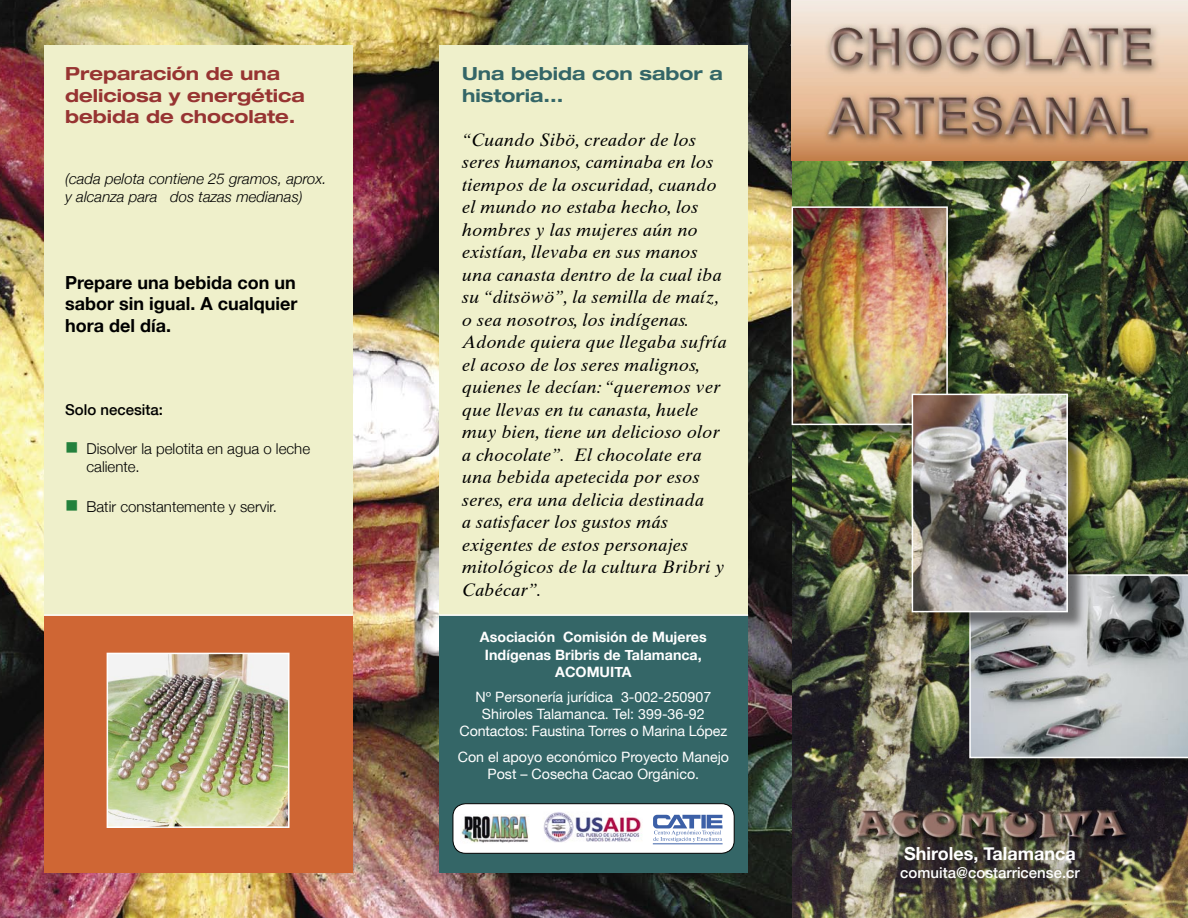
<style>
.page{position:relative;width:1188px;height:918px;background:#fff}
.page>*{position:absolute;margin:0;border:0;box-sizing:border-box;transform-origin:0 0}
.t1{font:italic 18px/22.5px "Times Ten";letter-spacing:.015em;color:#000}
.t2{font:700 18px/21.6px "Helvetica Neue";color:#000;text-align:justify}
.t3{font:700 expanded 18px/21.6px "Helvetica Neue";color:#973432}
.t4{font:700 expanded 18px/21.6px "Helvetica Neue";color:#346667}
.t5{font:700 18px "Helvetica Neue";color:#fff}
.t6{font:300 15px/18px "Helvetica Neue";color:#000}
.t7{font:italic 300 15px/18px "Helvetica Neue";color:#000}
.t8{font:500 15px "Helvetica Neue";color:#fff}
.t9{font:500 15px "Helvetica Neue";color:#000}
.t10{font:14.25px/17.1px "Helvetica Neue";color:#fff;text-align:center}
.t11{font:700 14.25px/17.1px "Helvetica Neue";color:#fff;text-align:center}
.s1{color:#23813c}
</style>
<div class="page">
<img style="left:792px;top:160px;width:396px;height:758px">
<img style="left:0;top:0;width:792px;height:918px">
<div style="left:439px;top:45px;width:309px;height:828px;background:#eff0cb"></div>
<div style="left:439px;top:615px;width:309px;height:258px;background:#346667"></div>
<div style="left:44px;top:45px;width:309px;height:828px;background:#eff0cb"></div>
<hr style="left:439px;top:614px;width:309px;height:2px;background:#fff">
<div style="left:792px;top:207px;width:176px;height:238px;background:#000;opacity:.5"></div>
<img style="left:795px;top:209px;width:150px;height:213px">
<div style="left:792px;top:206px;width:156px;height:219px;border:2px solid #fff"></div>
<div style="left:970px;top:575px;width:218px;height:203px;background:#000;opacity:.5"></div>
<svg style="left:969px;top:574px;width:219px;height:184px;background:#9fa2a4"></svg>
<img style="left:792px;top:0;width:396px;height:160px">
<div style="left:912px;top:394px;width:176px;height:239px;background:#000;opacity:.5"></div>
<img style="left:915px;top:397px;width:150px;height:212px">
<div style="left:912px;top:394px;width:156px;height:218px;border:2px solid #fff"></div>
<div style="left:44px;top:615px;width:309px;height:258px;background:#cf6634"></div>
<img style="left:110px;top:656px;width:177px;height:169px">
<div style="left:107px;top:653px;width:183px;height:175px;border:2px solid #fff"></div>
<hr style="left:44px;top:614px;width:309px;height:2px;background:#fff">
<svg style="left:452px;top:803px;width:283px;height:50px;background:#dce0e7"></svg>
<hr style="left:653px;top:844px;width:70px;height:1px;background:#3c60a7">
<img style="left:461px;top:814px;width:69px;height:29px">
<img style="left:543px;top:811px;width:100px;height:32px">
<p class="t3" style="left:65px;top:62px;width:241px">Preparación de una deliciosa y energética bebida de chocolate.</p>
<p class="t7" style="left:65px;top:170px;width:263px">(cada pelota contiene 25 gramos, aprox. y alcanza para dos tazas medianas)</p>
<p class="t2" style="left:65px;top:271px;width:234px">Prepare una bebida con un sabor sin igual. A cualquier hora del día.</p>
<p class="t9" style="left:65px;top:401px;width:99px">Solo necesita:</p>
<p class="t6" style="left:86px;top:440px;width:225px;text-indent:-21px"><span class="s1">■</span> Disolver la pelotita en agua o leche caliente.</p>
<p class="t6" style="left:65px;top:497px;width:213px"><span class="s1">■</span> Batir constantemente y servir.</p>
<p class="t4" style="left:462px;top:62px;width:262px">Una bebida con sabor a historia...</p>
<p class="t1" style="left:462px;top:128px;width:266px">“Cuando Sibö, creador de los seres humanos, caminaba en los tiempos de la oscuridad, cuando el mundo no estaba hecho, los hombres y las mujeres aún no existían, llevaba en sus manos una canasta dentro de la cual iba su “ditsöwö”, la semilla de maíz, o sea nosotros, los indígenas.<br>Adonde quiera que llegaba sufría el acoso de los seres malignos, quienes le decían: “queremos ver que llevas en tu canasta, huele muy bien, tiene un delicioso olor a chocolate”. El chocolate era una bebida apetecida por esos seres, era una delicia destinada<br>a satisfacer los gustos más exigentes de estos personajes mitológicos de la cultura Bribri y<br>Cabécar”.</p>
<p class="t11" style="left:480px;top:628px;width:228px">Asociación Comisión de Mujeres<br>Indígenas Bribris de Talamanca,<br>ACOMUITA</p>
<p class="t10" style="left:475px;top:688px;width:237px">Nº Personería jurídica 3-002-250907<br>Shiroles Talamanca. Tel: 399-36-92</p>
<p class="t10" style="left:460px;top:723px;width:269px">Contactos: Faustina Torres o Marina López</p>
<p class="t10" style="left:458px;top:748px;width:273px">Con el apoyo económico Proyecto Manejo<br>Post – Cosecha Cacao Orgánico.</p>
<p class="t5" style="left:904px;top:843px;width:173px">Shiroles, Talamanca</p>
<p class="t8" style="left:900px;top:864px;width:181px">comuita@costarricense.cr</p>
</div>
